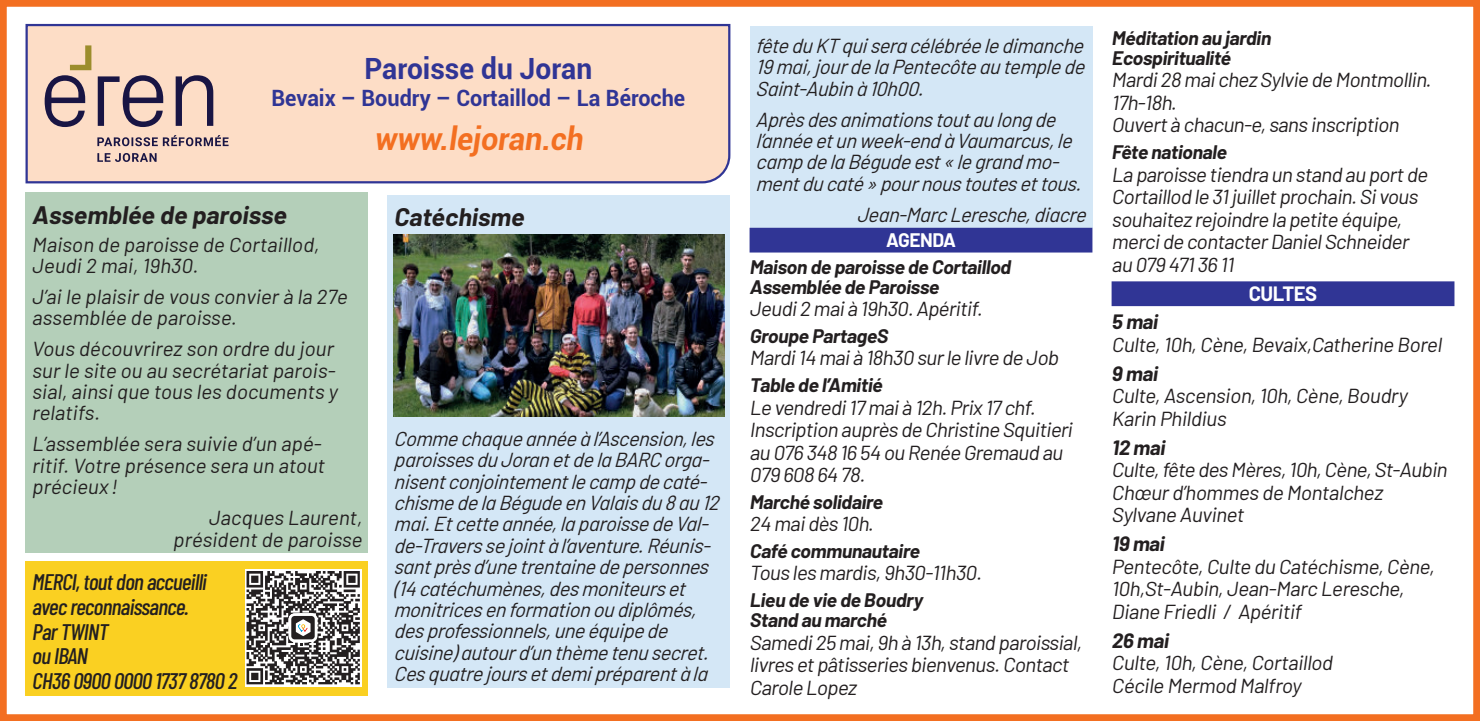
<style>
.page{position:relative;width:1480px;height:721px;background:#fff}
.page>*{position:absolute;margin:0;border:0;box-sizing:border-box;transform-origin:0 0}
.t1{font:700 31.5px "Roboto";color:#f36f21;scale:.96 1}
.t2{font:700 29.25px "Roboto";color:#303595;scale:.96 1}
.t3{font:700 24.75px "Barlow";color:#231f20}
.t4{font:500 22.5px/24.8px "Barlow Condensed";color:#231f20}
.t5{font:700 22.5px "Roboto";color:#303595;scale:.96 1}
.t6{font:20.25px/22.5px "Barlow";color:#231f20}
.t7{font:italic 20.25px/21.4px "Barlow";letter-spacing:-.025em;color:#231f20}
.t8{font:700 20.25px "Barlow";color:#231f20}
.t9{font:700 20.25px "Barlow";letter-spacing:-.02em;color:#fff}
.t10{font:700 19.12px/20.2px "Barlow";color:#231f20}
.t11{font:700 19.12px "Barlow";letter-spacing:-.025em;color:#fff}
</style>
<div class="page">
<div style="left:0;top:0;width:1480px;height:721px;border:7px solid #f36f21"></div>
<div style="left:387px;top:195px;width:343px;height:492px;background:#d4e7f6"></div>
<div style="left:25px;top:23px;width:706px;height:161px;background:#fdddc6"></div>
<svg style="left:97px;top:153px;width:60px;height:9px"></svg>
<svg style="left:97px;top:135px;width:132px;height:11px"></svg>
<svg style="left:45px;top:45px;width:46px;height:82px;background:#c2a99e"></svg>
<svg style="left:98px;top:75px;width:65px;height:52px;background:#a89295"></svg>
<svg style="left:176px;top:75px;width:37px;height:51px;background:#a59094"></svg>
<div style="left:26px;top:193px;width:342px;height:360px;background:#b4cfb9"></div>
<div style="left:749px;top:26px;width:343px;height:202px;background:#d4e7f6"></div>
<div style="left:1111px;top:281px;width:343px;height:25px;background:#303595"></div>
<img style="left:394px;top:235px;width:330px;height:181px">
<div style="left:26px;top:561px;width:342px;height:134px;background:#fad022"></div>
<svg style="left:245px;top:569px;width:116px;height:117px"></svg>
<svg style="left:246px;top:571px;width:114px;height:113px;background:#848282"></svg>
<div style="left:749px;top:228px;width:343px;height:24px;background:#303595"></div>
<h2 class="t2" style="left:364px;top:57px;width:239px">Paroisse du Joran</h2>
<p class="t5" style="left:271px;top:89px;width:432px">Bevaix – Boudry – Cortaillod – La Béroche</p>
<h1 class="t1" style="left:374px;top:126px;width:223px">www.lejoran.ch</h1>
<p class="t3" style="left:32px;top:206px;width:259px">Assemblée de paroisse</p>
<p class="t6" style="left:32px;top:236px;width:291px;line-height:21.4px">Maison de paroisse de Cortaillod,<br>Jeudi 2 mai, 19h30.</p>
<p class="t6" style="left:32px;top:288px;width:320px;line-height:21.4px">J’ai le plaisir de vous convier à la 27e assemblée de paroisse.</p>
<p class="t6" style="left:32px;top:340px;width:310px;line-height:21.4px">Vous découvrirez son ordre du jour sur le site ou au secrétariat parois&shy;sial, ainsi que tous les documents y relatifs.</p>
<p class="t6" style="left:32px;top:435px;width:297px;line-height:21.4px">L’assemblée sera suivie d’un apé&shy;ritif. Votre présence sera un atout précieux !</p>
<p class="t6" style="left:173px;top:509px;width:193px;line-height:21.4px;text-align:right">Jacques Laurent, président de paroisse</p>
<p class="t4" style="left:32px;top:570px;width:209px">MERCI,toutdon accueilli avec reconnaissance.<br>Par TWINT<br>ou IBAN<br>CH36 0900 0000 1737 8780 2</p>
<p class="t3" style="left:394px;top:208px;width:135px">Catéchisme</p>
<p class="t7" style="left:394px;top:429px;width:329px">Comme chaque année à l’Ascension,les paroisses du Joran et de la BARC orga&shy;nisent conjointement le camp de caté&shy;chisme de la Bégude en Valais du 8 au 12 mai.Et cette année,la paroisse de Val&shy;de-Travers se joint à l’aventure.Réunis&shy;sant près d’une trentaine de personnes (14 catéchumènes,des moniteurs et monitrices en formation ou diplômés, des professionnels,une équipe de cuisine) autour d’un thème tenu secret.<br>Ces quatre jours et demipréparent à la</p>
<p class="t7" style="left:756px;top:36px;width:333px;text-align:justify">fête du KT quisera célébrée le dimanche 19 mai,jour de la Pentecôte au temple de Saint-Aubin à 10h00.</p>
<p class="t7" style="left:756px;top:110px;width:330px">Après des animations tout au long de l’année et un week-end à Vaumarcus,le camp de la Bégude est « le grand mo&shy;ment du caté » pour nous toutes et tous.</p>
<p class="t7" style="left:857px;top:205px;width:233px">Jean-Marc Leresche,diacre</p>
<p class="t11" style="left:886px;top:233px;width:71px">AGENDA</p>
<p class="t10" style="left:749px;top:258px;width:265px">Maison de paroisse de Cortaillod<br>Assemblée de Paroisse</p>
<p class="t6" style="left:749px;top:300px;width:237px">Jeudi2 maià 19h30.Apéritif.</p>
<p class="t10" style="left:749px;top:328px;width:142px">Groupe PartageS</p>
<p class="t6" style="left:749px;top:349px;width:313px">Mardi14 maià 18h30 sur le livre de Job</p>
<p class="t10" style="left:749px;top:377px;width:137px">Table de l’Amitié</p>
<p class="t6" style="left:749px;top:398px;width:327px">Le vendredi17 maià 12h.Prix 17 chf.<br>Inscription auprès de Christine Squitieri au 076 348 16 54 ou Renée Gremaud au<br>079 608 64 78.</p>
<p class="t10" style="left:749px;top:493px;width:137px">Marché solidaire</p>
<p class="t6" style="left:749px;top:515px;width:128px">24 maidès 10h.</p>
<p class="t10" style="left:749px;top:543px;width:174px">Café communautaire</p>
<p class="t6" style="left:749px;top:564px;width:236px">Tous les mardis,9h30-11h30.</p>
<p class="t10" style="left:749px;top:592px;width:177px">Lieu de vie de Boudry<br>Stand au marché</p>
<p class="t6" style="left:749px;top:633px;width:336px">Samedi25 mai,9h à 13h,stand paroissial, livres et pâtisseries bienvenus.Contact<br>Carole Lopez</p>
<p class="t10" style="left:1111px;top:29px;width:163px">Méditation au jardin<br>Ecospiritualité</p>
<p class="t6" style="left:1111px;top:71px;width:324px">Mardi28 maichez Sylvie de Montmollin.<br>17h-18h.<br>Ouvert à chacun-e,sans inscription</p>
<p class="t10" style="left:1111px;top:144px;width:119px">Fête nationale</p>
<p class="t6" style="left:1111px;top:165px;width:320px">La paroisse tiendra un stand au port de Cortaillod le 31 juillet prochain.Sivous souhaitez rejoindre la petite équipe, mercide contacter DanielSchneider au 079 471 36 11</p>
<p class="t9" style="left:1248px;top:286px;width:70px">CULTES</p>
<p class="t8" style="left:1111px;top:314px;width:50px">5 mai</p>
<p class="t6" style="left:1111px;top:335px;width:334px">Culte,10h,Cène,Bevaix,Catherine Borel</p>
<p class="t8" style="left:1111px;top:366px;width:50px">9 mai</p>
<p class="t6" style="left:1111px;top:387px;width:300px">Culte,Ascension,10h,Cène,Boudry<br>Karin Phildius</p>
<p class="t8" style="left:1111px;top:440px;width:57px">12 mai</p>
<p class="t6" style="left:1111px;top:461px;width:340px">Culte,fête des Mères,10h,Cène,St-Aubin<br>Chœur d’hommes de Montalchez<br>Sylvane Auvinet</p>
<p class="t8" style="left:1111px;top:536px;width:57px">19 mai</p>
<p class="t6" style="left:1111px;top:557px;width:327px">Pentecôte,Culte du Catéchisme,Cène,<br>10h,St-Aubin,Jean-Marc Leresche,<br>Diane Friedli / Apéritif</p>
<p class="t8" style="left:1111px;top:633px;width:61px">26 mai</p>
<p class="t6" style="left:1111px;top:653px;width:225px">Culte,10h,Cène,Cortaillod<br>Cécile Mermod Malfroy</p>
</div>
